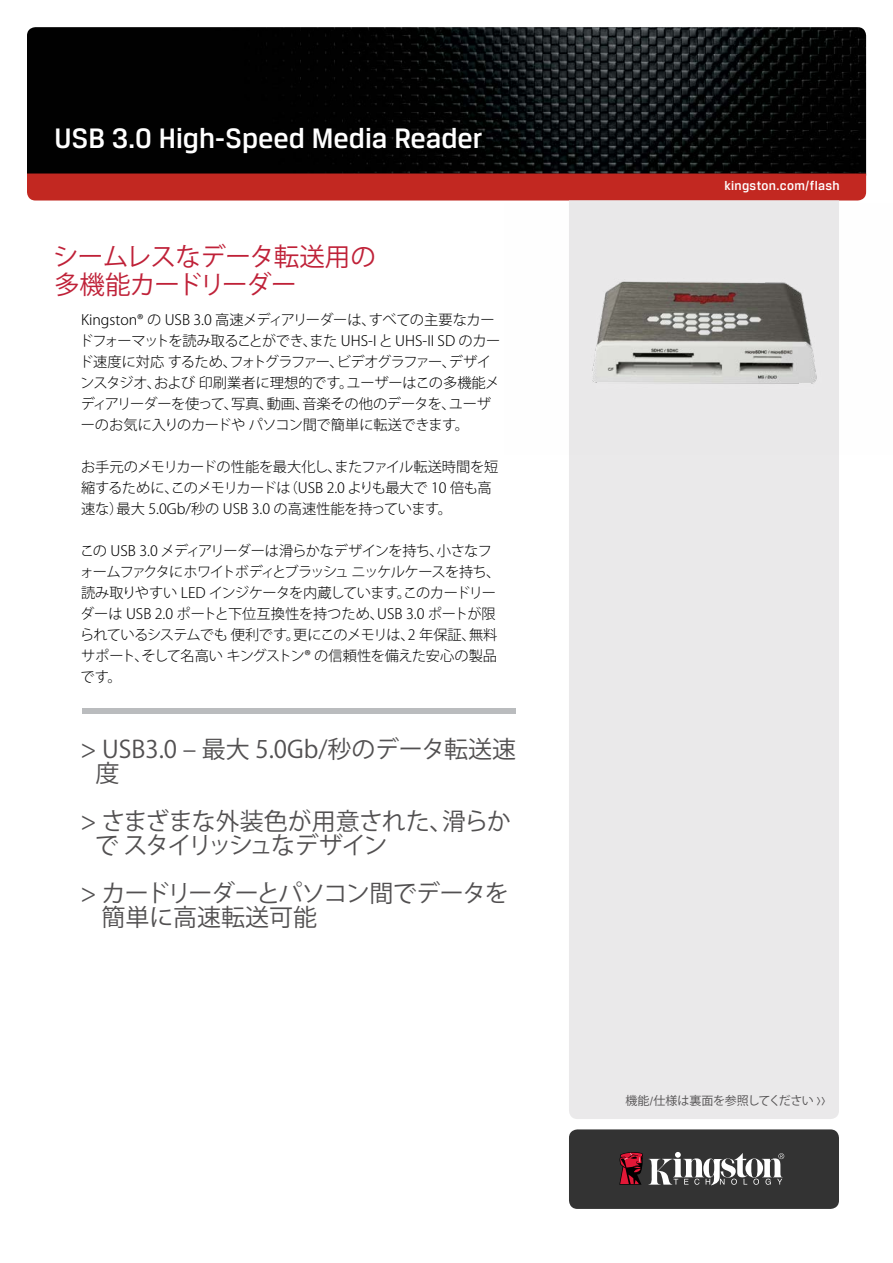
<style>
.page{position:relative;width:893px;height:1263px;background:#fff}
.page>*{position:absolute;margin:0;border:0;box-sizing:border-box;transform-origin:0 0}
.t1{font:500 30px "Breuer Text";color:#fff}
.t2{font:25.5px/28.5px "Koz Go Pro";letter-spacing:-.03em;color:#bf2138}
.t3{font:24px/24px "Koz Go Pro";letter-spacing:-.045em;color:#525051}
.t4{font:24px/24px "Koz Go Pro";letter-spacing:-.025em;color:#525051}
.t5{font:24px/24px "Koz Go Pro";color:#525051}
.t6{font:300 14.25px/21px "Koz Go Pro";letter-spacing:-.03em;color:#000}
.t7{font:500 13.5px "Breuer Text";letter-spacing:.025em;color:#fff}
.t8{font:12px "Koz Go Pro";letter-spacing:-.02em;color:#525051}
.s1{font-family:"Breuer Text"}
</style>
<div class="page">
<img style="left:27px;top:27px;width:839px;height:146px">
<div style="left:27px;top:173px;width:839px;height:27px;background:#c22821"></div>
<div style="left:569px;top:200px;width:270px;height:919px;background:#eae9ea"></div>
<div style="left:569px;top:1129px;width:270px;height:80px;background:#333;border-radius:9px"></div>
<svg style="left:619px;top:1152px;width:165px;height:33px"></svg>
<div style="left:82px;top:707px;width:433px;height:6px;background:#babcbe"></div>
<img style="left:569px;top:204px;width:270px;height:251px">
<h1 class="t1" style="left:55px;top:122px;width:430px">USB 3.0 High-Speed Media Reader</h1>
<h2 class="t2" style="left:53px;top:243px;width:324px">シームレスなデータ転送用の多機能カードリーダー</h2>
<p class="t6" style="left:79px;top:309px;width:423px">Kingston® の USB 3.0 高速メディアリーダーは、すべての主要なカードフォーマットを読み取ることができ、また UHS-I と UHS-II SD のカード速度に対応 するため、フォトグラファー、ビデオグラファー、デザインスタジオ、および 印刷業者に理想的です。ユーザーはこの多機能メディアリーダーを使って、写真、動画、音楽その他のデータを、ユーザーのお気に入りのカードや パソコン間で簡単に転送できます。</p>
<p class="t6" style="left:81px;top:456px;width:419px">お手元のメモリカードの性能を最大化し、またファイル転送時間を短縮するために、このメモリカードは（USB 2.0 よりも最大で 10 倍も高速な）最大 5.0Gb/秒の USB 3.0 の高速性能を持っています。</p>
<p class="t6" style="left:80px;top:540px;width:422px">この USB 3.0 メディアリーダーは滑らかなデザインを持ち、小さなフォームファクタにホワイトボディとブラッシュ ニッケルケースを持ち、読み取りやすい LED インジケータを内蔵しています。このカードリーダーは USB 2.0 ポートと下位互換性を持つため、USB 3.0 ポートが限られているシステムでも 便利です。更にこのメモリは、2 年保証、無料サポート、そして名高い キングストン® の信頼性を備えた安心の製品です。</p>
<h3 class="t5" style="left:95px;top:738px;width:422px;text-indent:-15px">&gt; USB3.0 – 最大 5.0Gb/秒のデータ転送速度</h3>
<h3 class="t3" style="left:95px;top:810px;width:418px;text-indent:-14px">&gt; さまざまな外装色が用意された、滑らかで スタイリッシュなデザイン</h3>
<h3 class="t4" style="left:102px;top:882px;width:409px;text-indent:-21px">&gt; カードリーダーとパソコン間でデータを簡単に高速転送可能</h3>
<p class="t7" style="left:724px;top:178px;width:117px">kingston.com/flash</p>
<p class="t8" style="left:625px;top:1093px;width:202px">機能<span class="s1">/</span>仕様は裏面を参照してください <span class="s1">&gt;&gt;</span></p>
</div>
